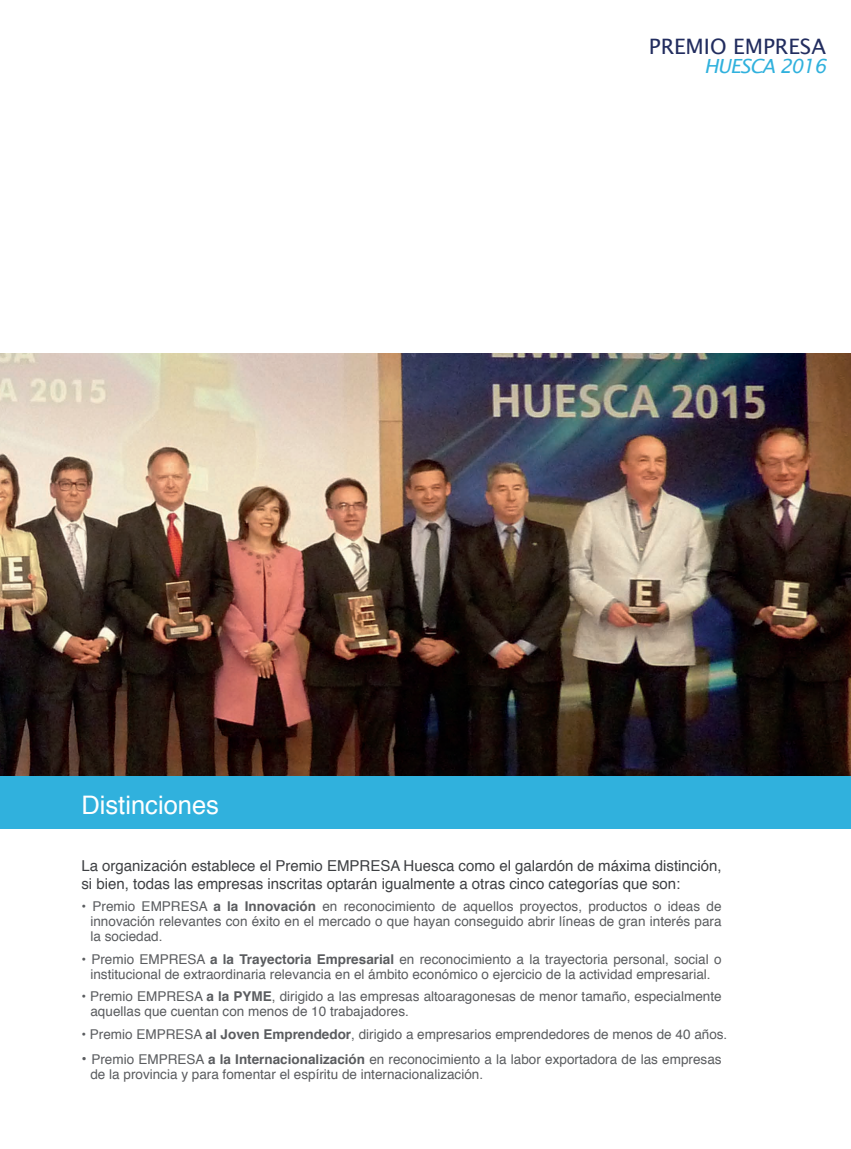
<style>
.page{position:relative;width:851px;height:1149px;background:#fff}
.page>*{position:absolute;margin:0;border:0;box-sizing:border-box;transform-origin:0 0}
.t1{font:25.5px "Helvetica";color:#fff}
.t2{font:21.3px "Lucida Grande";color:#222d5f}
.t3{font:italic 19.5px "Lucida Sans";letter-spacing:-.05em;color:#30b1dd}
.t4{font:15px/18px "Helvetica";color:#3e4043}
.t5{font:13.5px/15px "Helvetica";color:#5a5c5f}
.s1{font-weight:700}
.s2{font-size:15px}
</style>
<div class="page">
<img style="left:0;top:353px;width:850px;height:423px">
<div style="left:0;top:776px;width:850px;height:52px;background:#30b1dd"></div>
<h1 class="t1" style="left:81px;top:784px;width:139px">Distinciones</h1>
<h2 class="t2" style="left:648px;top:34px;width:178px">PREMIO EMPRESA</h2>
<h3 class="t3" style="left:704px;top:55px;width:123px">HUESCA 2016</h3>
<p class="t4" style="left:81px;top:856px;width:641px">La organización establece el Premio EMPRESA Huesca como el galardón de máxima distinción, si bien, todas las empresas inscritas optarán igualmente a otras cinco categorías que son:</p>
<p class="t5" style="left:90px;top:899px;width:632px;text-align:justify;text-indent:-9px">• Premio EMPRESA <span class="s1">a la Innovación</span> en reconocimiento de aquellos proyectos, productos o ideas de innovación relevantes con éxito en el mercado o que hayan conseguido abrir líneas de gran interés para la sociedad.</p>
<p class="t5" style="left:81px;top:951px;width:641px;text-align:center">• Premio EMPRESA <span class="s1">a la Trayectoria Empresarial</span> en reconocimiento a la trayectoria personal, social o institucional de extraordinaria relevancia en el ámbito económico o ejercicio de la actividad empresarial.</p>
<p class="t5" style="left:90px;top:989px;width:632px;text-indent:-9px">• Premio EMPRESA <span class="s1">a la PYME</span>, dirigido a las empresas altoaragonesas de menor tamaño, especialmente aquellas que cuentan con menos de 10 trabajadores.</p>
<p class="t5" style="left:81px;top:1026px;width:647px">• Premio EMPRESA <span class="s1">al Joven Emprendedor</span>, dirigido a empresarios emprendedores de menos de 40 años.</p>
<p class="t5" style="left:90px;top:1052px;width:632px;text-indent:-9px"><span class="s2">•</span> Premio EMPRESA <span class="s1">a la Internacionalización</span> en reconocimiento a la labor exportadora de las empresas de la provincia y para fomentar el espíritu de internacionalización.</p>
</div>
